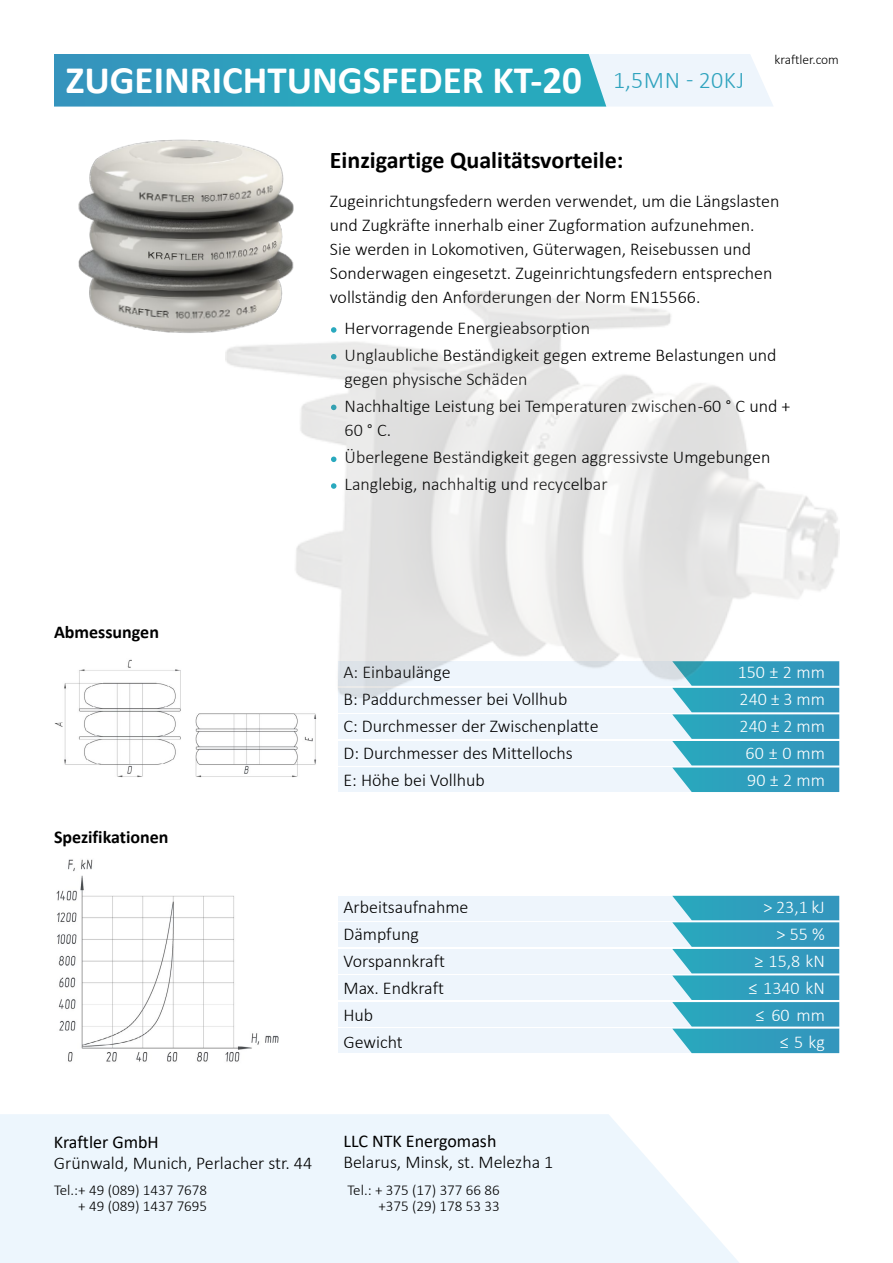
<style>
.page{position:relative;width:893px;height:1263px;background:#fff}
.page>*{position:absolute;margin:0;border:0;box-sizing:border-box;transform-origin:0 0}
.t1{font:700 39px "Calibri";color:#fff}
.t2{font:700 24px "Calibri";color:#000}
.t3{font:300 18px/24px "Calibri";color:#000}
.t4{font:300 18px "Calibri";color:#fff}
.t5{font:18px "Calibri";color:#000}
.t6{font:700 18px "Calibri";color:#000}
.t7{font:300 15px/16.5px "Calibri";color:#000;text-align:right}
.t8{font:300 13.5px "Calibri";color:#000}
.s1{font-weight:300;font-size:24px;color:#2fa3be}
</style>
<div class="page">
<svg style="left:0;top:1114px;width:739px;height:149px;background:#eef6fd"></svg>
<div style="left:338px;top:896px;width:501px;height:24px;background:#eef5fc"></div>
<div style="left:338px;top:688px;width:501px;height:24px;background:#eef5fc"></div>
<div style="left:338px;top:922px;width:501px;height:25px;background:#eef5fc"></div>
<div style="left:338px;top:714px;width:501px;height:25px;background:#eef5fc"></div>
<div style="left:338px;top:949px;width:501px;height:24px;background:#eef5fc"></div>
<div style="left:338px;top:741px;width:501px;height:24px;background:#eef5fc"></div>
<div style="left:338px;top:975px;width:501px;height:25px;background:#eef5fc"></div>
<div style="left:338px;top:767px;width:501px;height:25px;background:#eef5fc"></div>
<div style="left:338px;top:1002px;width:501px;height:24px;background:#eef5fc"></div>
<div style="left:338px;top:1029px;width:501px;height:24px;background:#eef5fc"></div>
<svg style="left:672px;top:700px;width:167px;height:92px;background:#48a9c5"></svg>
<svg style="left:672px;top:896px;width:167px;height:157px;background:#47a8c4"></svg>
<img style="left:225px;top:292px;width:614px;height:408px">
<img style="left:54px;top:659px;width:264px;height:119px">
<img style="left:56px;top:859px;width:223px;height:203px">
<svg style="left:54px;top:54px;width:719px;height:53px;background:#5cb7cc"></svg>
<img style="left:78px;top:139px;width:217px;height:198px">
<h1 class="t1" style="left:66px;top:53px;width:680px">ZUGEINRICHTUNGSFEDER KT-20 <span class="s1">1,5MN - 20KJ</span></h1>
<h2 class="t2" style="left:330px;top:143px;width:295px">Einzigartige Qualitätsvorteile:</h2>
<p class="t8" style="left:774px;top:51px;width:66px">kraftler.com</p>
<p class="t3" style="left:330px;top:189px;width:451px">Zugeinrichtungsfedern werden verwendet, um die Längslasten und Zugkräfte innerhalb einer Zugformation aufzunehmen.<br>Sie werden in Lokomotiven, Güterwagen, Reisebussen und Sonderwagen eingesetzt. Zugeinrichtungsfedern entsprechen vollständig den Anforderungen der Norm EN15566.</p>
<p class="t3" style="left:345px;top:315px;width:434px;line-height:27px">Hervorragende Energieabsorption<br>Unglaubliche Beständigkeit gegen extreme Belastungen und</p>
<p class="t3" style="left:345px;top:366px;width:447px;line-height:27px">gegen physische Schäden<br>Nachhaltige Leistung bei Temperaturen zwischen -60 ° C und +</p>
<p class="t3" style="left:345px;top:417px;width:427px;line-height:27px">60 ° C.<br>Überlegene Beständigkeit gegen aggressivste Umgebungen<br>Langlebig, nachhaltig und recycelbar</p>
<p class="t6" style="left:54px;top:619px;width:107px">Abmessungen</p>
<p class="t6" style="left:54px;top:824px;width:116px">Spezifikationen</p>
<p class="t3" style="left:343px;top:660px;width:109px">А: Einbaulänge</p>
<p class="t4" style="left:738px;top:661px;width:89px">150 ± 2 mm</p>
<p class="t3" style="left:343px;top:687px;width:225px">B: Paddurchmesser bei Vollhub</p>
<p class="t4" style="left:740px;top:688px;width:87px">240 ± 3 mm</p>
<p class="t3" style="left:343px;top:714px;width:257px">C: Durchmesser der Zwischenplatte</p>
<p class="t4" style="left:740px;top:715px;width:87px">240 ± 2 mm</p>
<p class="t3" style="left:343px;top:741px;width:231px">D: Durchmesser des Mittellochs</p>
<p class="t4" style="left:746px;top:742px;width:81px">60 ± 0 mm</p>
<p class="t3" style="left:343px;top:768px;width:143px">E: Höhe bei Vollhub</p>
<p class="t4" style="left:747px;top:769px;width:79px">90 ± 2 mm</p>
<p class="t3" style="left:343px;top:895px;width:127px">Arbeitsaufnahme</p>
<p class="t4" style="left:764px;top:896px;width:63px">&gt; 23,1 kJ</p>
<p class="t3" style="left:343px;top:922px;width:77px">Dämpfung</p>
<p class="t4" style="left:776px;top:923px;width:50px">&gt; 55 %</p>
<p class="t3" style="left:343px;top:949px;width:103px">Vorspannkraft</p>
<p class="t4" style="left:754px;top:950px;width:72px">≥ 15,8 kN</p>
<p class="t3" style="left:343px;top:976px;width:102px">Max. Endkraft</p>
<p class="t4" style="left:748px;top:977px;width:78px">≤ 1340 kN</p>
<p class="t3" style="left:343px;top:1003px;width:31px">Hub</p>
<p class="t4" style="left:756px;top:1004px;width:71px">≤ 60 mm</p>
<p class="t3" style="left:343px;top:1030px;width:61px">Gewicht</p>
<p class="t4" style="left:780px;top:1031px;width:47px">≤ 5 kg</p>
<p class="t5" style="left:54px;top:1129px;width:106px">Kraftler GmbH</p>
<p class="t3" style="left:54px;top:1150px;width:260px">Grünwald, Munich, Perlacher str. 44</p>
<p class="t5" style="left:343px;top:1128px;width:154px">LLC NTK Energomash</p>
<p class="t3" style="left:343px;top:1149px;width:211px">Belarus, Minsk, st. Melezha 1</p>
<p class="t7" style="left:54px;top:1181px;width:155px">Tel.:+ 49 (089) 1437 7678 + 49 (089) 1437 7695</p>
<p class="t7" style="left:347px;top:1181px;width:154px">Tel.: + 375 (17) 377 66 86 +375 (29) 178 53 33</p>
</div>
